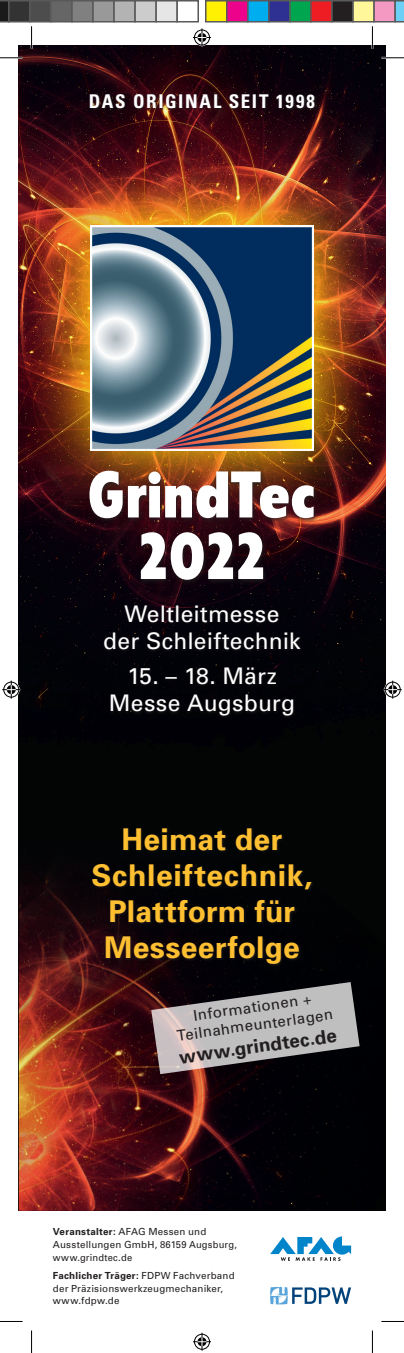
<style>
.page{position:relative;width:404px;height:1353px;background:#fff}
.page>*{position:absolute;margin:0;border:0;box-sizing:border-box;transform-origin:0 0}
.t1{font:900 condensed 64.5px/61.5px "Flyer";letter-spacing:.015em;color:#fff;text-align:center;scale:.96 1}
.t2{font:700 30px/36.3px "Univers";letter-spacing:.015em;color:#febf31;text-align:center}
.t3{font:22.8px/27.5px "Univers";letter-spacing:.01em;color:#fff;text-align:center}
.t4{font:700 condensed 18.9px "Univers";letter-spacing:.085em;color:#fff}
.t5{font:700 18.9px "Univers";color:#231f20}
.t6{font:15px/18px "Univers";color:#231f20;text-align:center}
.t7{font:9.75px/12.8px "Univers";letter-spacing:.02em;color:#231f20}
.s1{font-weight:700}
</style>
<div class="page">
<img style="left:19px;top:45px;width:365px;height:793px">
<img style="left:19px;top:838px;width:365px;height:372px">
<div style="left:103px;top:604px;width:200px;height:114px;background:#231f20;opacity:.75"></div>
<img style="left:27px;top:163px;width:349px;height:350px">
<img style="left:90px;top:226px;width:223px;height:224px">
<svg style="left:151px;top:981px;width:208px;height:92px;background:#888385"></svg>
<div style="left:87px;top:469px;width:232px;height:55px;background:#231f20;opacity:.75"></div>
<div style="left:138px;top:531px;width:129px;height:54px;background:#231f20;opacity:.75"></div>
<div style="left:91px;top:826px;width:223px;height:141px;background:#231f20;opacity:.75"></div>
<div style="left:88px;top:92px;width:229px;height:19px;background:#231f20;opacity:.75"></div>
<svg style="left:270px;top:1236px;width:80px;height:24px"></svg>
<svg style="left:270px;top:1287px;width:80px;height:17px"></svg>
<hr style="left:0;top:57px;width:22px;height:2px;background:#fff">
<hr style="left:381px;top:57px;width:22px;height:2px;background:#fff">
<hr style="left:371px;top:26px;width:2px;height:23px;background:#fff">
<svg style="left:0;top:57px;width:22px;height:1px"></svg>
<svg style="left:381px;top:57px;width:22px;height:1px"></svg>
<svg style="left:31px;top:26px;width:1px;height:23px"></svg>
<svg style="left:31px;top:1330px;width:1px;height:22px"></svg>
<svg style="left:371px;top:26px;width:1px;height:23px"></svg>
<svg style="left:371px;top:1331px;width:1px;height:21px"></svg>
<svg style="left:193px;top:29px;width:18px;height:18px"></svg>
<svg style="left:193px;top:1332px;width:18px;height:18px"></svg>
<svg style="left:2px;top:680px;width:18px;height:18px"></svg>
<svg style="left:383px;top:680px;width:18px;height:18px"></svg>
<svg style="left:0;top:0;width:8px;height:23px"></svg>
<div style="left:9px;top:1px;width:21px;height:21px;background:#333"></div>
<div style="left:8px;top:0;width:23px;height:23px;border:2px solid #595959"></div>
<div style="left:30px;top:1px;width:21px;height:21px;background:#4d4d4d"></div>
<div style="left:29px;top:0;width:23px;height:23px;border:2px solid #595959"></div>
<div style="left:51px;top:1px;width:21px;height:21px;background:#666"></div>
<div style="left:50px;top:0;width:23px;height:23px;border:2px solid #595959"></div>
<div style="left:72px;top:1px;width:21px;height:21px;background:#808080"></div>
<div style="left:71px;top:0;width:23px;height:23px;border:2px solid #595959"></div>
<div style="left:93px;top:1px;width:21px;height:21px;background:#999"></div>
<div style="left:92px;top:0;width:23px;height:23px;border:2px solid #595959"></div>
<div style="left:114px;top:1px;width:21px;height:21px;background:#b3b3b3"></div>
<div style="left:113px;top:0;width:23px;height:23px;border:2px solid #595959"></div>
<div style="left:135px;top:1px;width:21px;height:21px;background:#ccc"></div>
<div style="left:134px;top:0;width:23px;height:23px;border:2px solid #595959"></div>
<div style="left:156px;top:1px;width:21px;height:21px;background:#e6e6e6"></div>
<div style="left:155px;top:0;width:23px;height:23px;border:2px solid #595959"></div>
<div style="left:176px;top:0;width:23px;height:23px;border:2px solid #595959"></div>
<div style="left:205px;top:1px;width:21px;height:21px;background:#fff101"></div>
<div style="left:205px;top:0;width:22px;height:23px;border:2px solid #595959"></div>
<div style="left:226px;top:1px;width:21px;height:21px;background:#ed028c"></div>
<div style="left:226px;top:0;width:22px;height:23px;border:2px solid #595959"></div>
<div style="left:247px;top:1px;width:21px;height:21px;background:#00aeef"></div>
<div style="left:247px;top:0;width:22px;height:23px;border:2px solid #595959"></div>
<div style="left:268px;top:1px;width:21px;height:21px;background:#2e3092"></div>
<div style="left:268px;top:0;width:22px;height:23px;border:2px solid #595959"></div>
<div style="left:289px;top:1px;width:21px;height:21px;background:#00a54f"></div>
<div style="left:289px;top:0;width:22px;height:23px;border:2px solid #595959"></div>
<div style="left:310px;top:1px;width:21px;height:21px;background:#ee1d23"></div>
<div style="left:310px;top:0;width:22px;height:23px;border:2px solid #595959"></div>
<div style="left:331px;top:1px;width:21px;height:21px;background:#231f20"></div>
<div style="left:331px;top:0;width:22px;height:23px;border:2px solid #595959"></div>
<div style="left:352px;top:1px;width:21px;height:21px;background:#fff79a"></div>
<div style="left:352px;top:0;width:22px;height:23px;border:2px solid #595959"></div>
<div style="left:373px;top:1px;width:21px;height:21px;background:#f499c2"></div>
<div style="left:373px;top:0;width:22px;height:23px;border:2px solid #595959"></div>
<svg style="left:394px;top:0;width:9px;height:23px"></svg>
<h3 class="t4" style="left:89px;top:89px;width:227px">DAS ORIGINAL SEIT 1998</h3>
<h1 class="t1" style="left:88px;top:464px;width:237px">GrindTec<br>2022</h1>
<h3 class="t3" style="left:103px;top:600px;width:198px">Weltleitmesse<br>der Schleiftechnik</h3>
<h3 class="t3" style="left:109px;top:662px;width:187px">15. – 18. März<br>Messe Augsburg</h3>
<h2 class="t2" style="left:91px;top:820px;width:222px">Heimat der<br>Schleiftechnik,<br>Plattform für<br>Messeerfolge</h2>
<h3 class="t6" style="left:173px;top:1008px;width:159px;rotate:-8deg">Informationen +<br>Teilnahmeunterlagen</h3>
<h3 class="t5" style="left:177px;top:1045px;width:160px;rotate:-8deg">www.grindtec.de</h3>
<p class="t7" style="left:53px;top:1225px;width:185px"><span class="s1">Veranstalter:</span> AFAG Messen und<br>Ausstellungen GmbH, 86159 Augsburg, www.grindtec.de</p>
<p class="t7" style="left:53px;top:1268px;width:183px"><span class="s1">Fachlicher Träger:</span> FDPW Fachverband der Präzisionswerkzeugmechaniker, www.fdpw.de</p>
</div>
